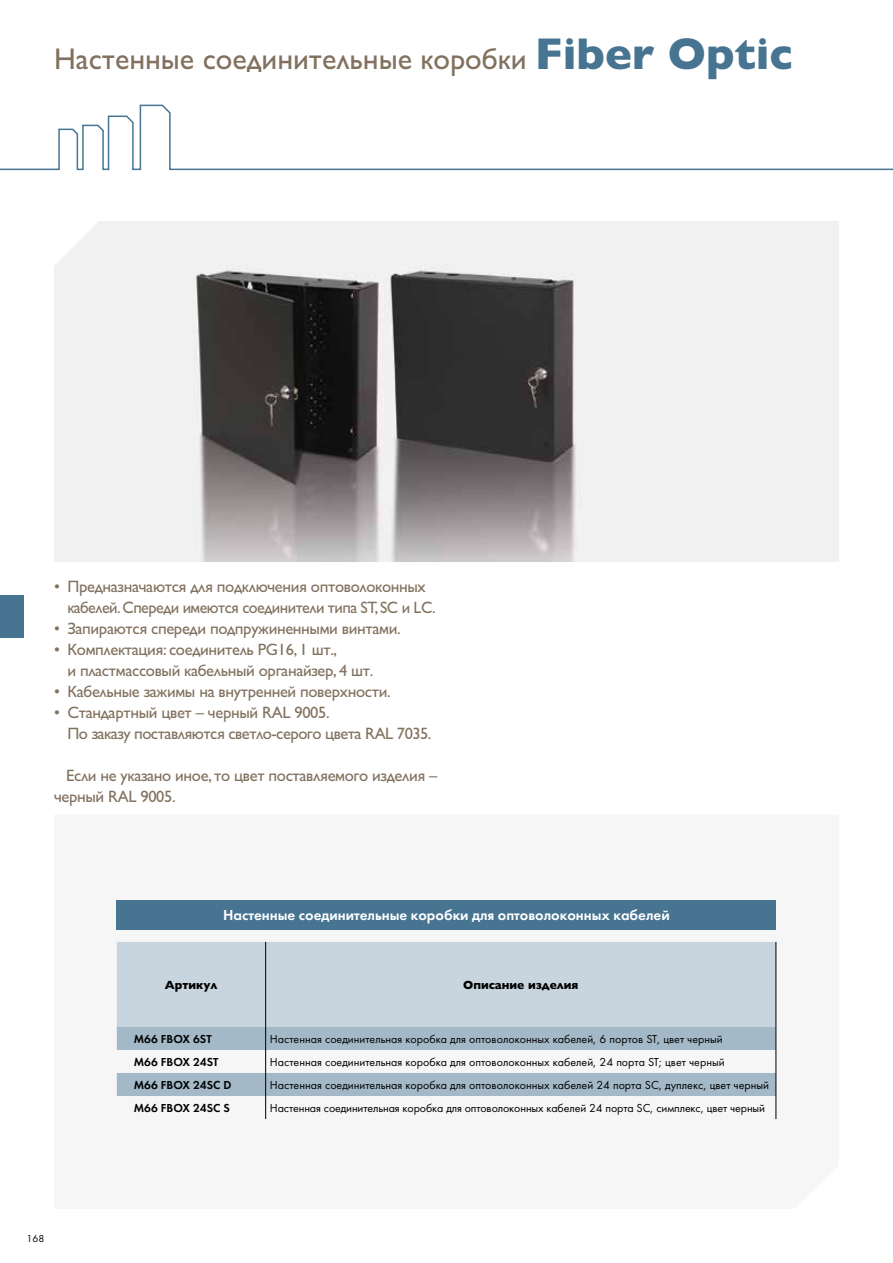
<style>
.page{position:relative;width:893px;height:1263px;background:#fff}
.page>*{position:absolute;margin:0;border:0;box-sizing:border-box;transform-origin:0 0}
.t1{font:30px "Gill Sans";color:#81715e}
.t2{font:16.5px/21px "Gill Sans";letter-spacing:-.02em;color:#81715e}
.t3{font:15px "Futura Demi C";color:#fff}
.t4{font:12px "Futura Book C";color:#000}
.t5{font:12px "Futura Demi C";color:#000}
.t6{font:700 12px "Gill Sans";color:#000}
.t7{font:10.5px "Futura Book C";color:#000}
.s1{font-weight:700;font-size:45px;color:#467491}
</style>
<div class="page">
<div style="left:0;top:595px;width:23px;height:43px;background:#467491"></div>
<svg style="left:0;top:104px;width:893px;height:67px"></svg>
<div style="left:117px;top:942px;width:659px;height:85px;background:#c8d5de"></div>
<svg style="left:117px;top:1027px;width:659px;height:69px;fill:#a3b9c8"></svg>
<hr style="left:265px;top:942px;width:1px;height:85px;background:#000">
<hr style="left:776px;top:942px;width:1px;height:85px;background:#000">
<svg style="left:265px;top:1027px;width:1px;height:92px"></svg>
<svg style="left:776px;top:1027px;width:1px;height:92px"></svg>
<div style="left:117px;top:900px;width:659px;height:30px;background:#467491"></div>
<img style="left:54px;top:221px;width:785px;height:341px">
<h1 class="t1" style="left:54px;top:41px;width:740px">Настенные соединительные коробки <span class="s1">Fiber Optic</span></h1>
<p class="t2" style="left:67px;top:576px;width:370px;text-indent:-13px">• Предназначаются для подключения оптоволоконных кабелей. Спереди имеются соединители типа ST, SC и LC.</p>
<p class="t2" style="left:54px;top:618px;width:348px">• Запираются спереди подпружиненными винтами.</p>
<p class="t2" style="left:67px;top:639px;width:307px;text-indent:-13px">• Комплектация: соединитель PG16, 1 шт.,<br>и пластмассовый кабельный органайзер, 4 шт.</p>
<p class="t2" style="left:54px;top:681px;width:338px">• Кабельные зажимы на внутренней поверхности.</p>
<p class="t2" style="left:67px;top:702px;width:366px;text-indent:-13px">• Стандартный цвет – черный RAL 9005.<br>По заказу поставляются светло-серого цвета RAL 7035.</p>
<p class="t2" style="left:54px;top:765px;width:385px;text-indent:12px">Если не указано иное, то цвет поставляемого изделия – черный RAL 9005.</p>
<p class="t3" style="left:223px;top:906px;width:448px">Настенные соединительные коробки для оптоволоконных кабелей</p>
<p class="t6" style="left:165px;top:977px;width:54px">Артикул</p>
<p class="t6" style="left:463px;top:977px;width:117px">Описание изделия</p>
<p class="t5" style="left:134px;top:1032px;width:79px">M66 FBOX 6ST</p>
<p class="t4" style="left:270px;top:1032px;width:454px">Настенная соединительная коробка для оптоволоконных кабелей, 6 портов ST, цвет черный</p>
<p class="t5" style="left:134px;top:1055px;width:86px">M66 FBOX 24ST</p>
<p class="t4" style="left:270px;top:1055px;width:456px">Настенная соединительная коробка для оптоволоконных кабелей, 24 порта ST; цвет черный</p>
<p class="t5" style="left:134px;top:1078px;width:99px">M66 FBOX 24SC D</p>
<p class="t4" style="left:270px;top:1078px;width:501px">Настенная соединительная коробка для оптоволоконных кабелей 24 порта SC, дуплекс, цвет черный</p>
<p class="t5" style="left:134px;top:1101px;width:98px">M66 FBOX 24SC S</p>
<p class="t4" style="left:270px;top:1101px;width:497px">Настенная соединительная коробка для оптоволоконных кабелей 24 порта SC, симплекс, цвет черный</p>
<p class="t7" style="left:27px;top:1232px;width:19px">168</p>
</div>
